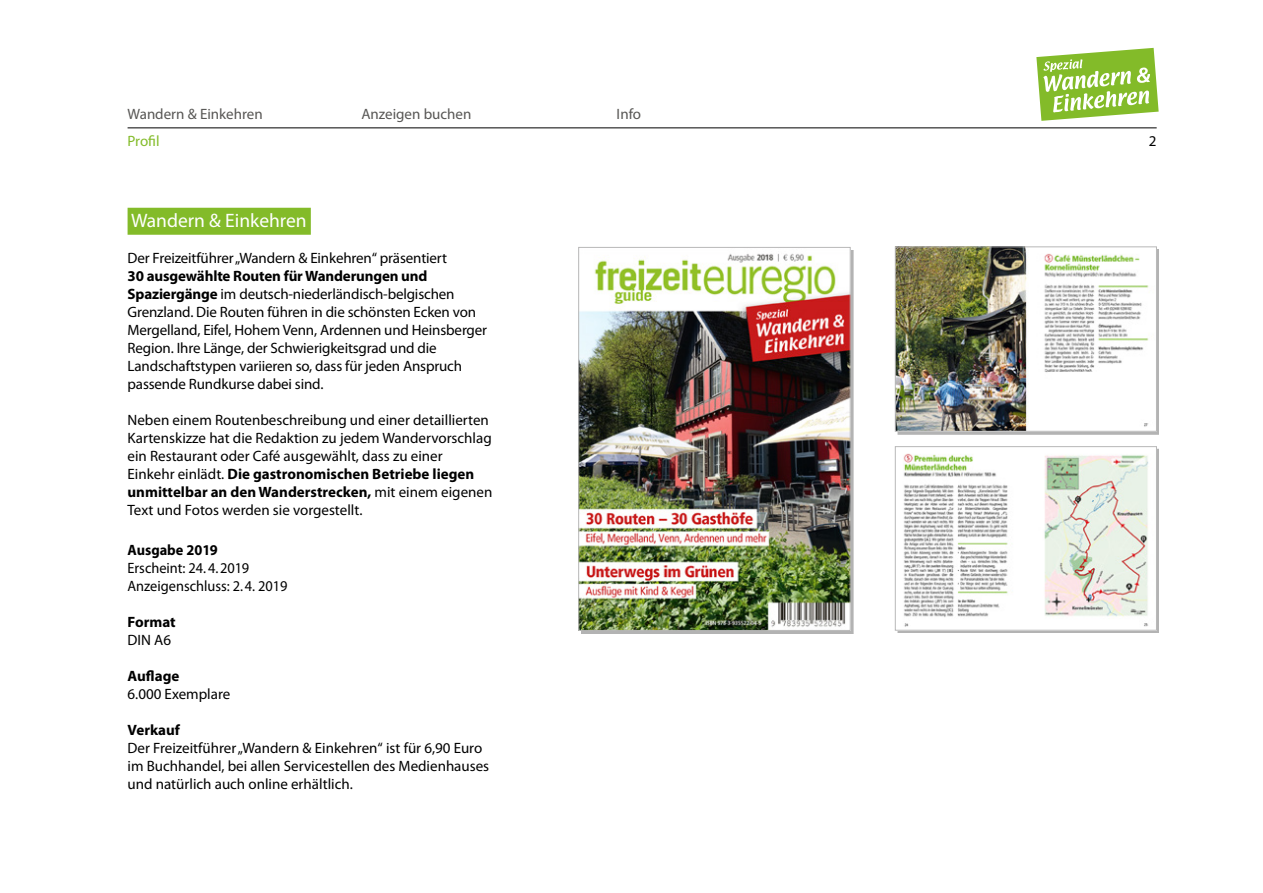
<style>
.page{position:relative;width:1263px;height:893px;background:#fff}
.page>*{position:absolute;margin:0;border:0;box-sizing:border-box;transform-origin:0 0}
.t1{font:19.5px "Myriad Pro";color:#fff}
.t2{font:15px/18px "Myriad Pro";letter-spacing:-.005em;color:#000}
.t3{font:15px/18px "Myriad Pro";letter-spacing:-.005em;color:#000;scale:.96 1}
.t4{font:15px "Myriad Pro";color:#575654}
.t5{font:700 15px "Myriad Pro";color:#000}
.t6{font:700 15px "Myriad Pro";color:#000;scale:.96 1}
.t7{font:15px "Myriad Pro";color:#83bb29}
.s1{font-weight:700}
</style>
<div class="page">
<hr style="left:128px;top:128px;width:1029px;height:1px;background:#000">
<svg style="left:1036px;top:48px;width:122px;height:73px"></svg>
<div style="left:128px;top:208px;width:183px;height:27px;background:#83bb29"></div>
<div style="left:897px;top:449px;width:262px;height:184px;background:#000;opacity:.3"></div>
<img style="left:897px;top:449px;width:258px;height:179px">
<div style="left:895px;top:446px;width:262px;height:184px;border:1px solid #b8b8b8"></div>
<div style="left:897px;top:249px;width:262px;height:185px;background:#000;opacity:.3"></div>
<img style="left:897px;top:249px;width:258px;height:180px">
<div style="left:895px;top:247px;width:262px;height:184px;border:1px solid #b8b8b8"></div>
<img style="left:580px;top:253px;width:268px;height:376px">
<div style="left:578px;top:247px;width:272px;height:384px;border:1px solid #b8b8b8"></div>
<p class="t4" style="left:128px;top:104px;width:137px">Wandern &amp; Einkehren</p>
<p class="t4" style="left:361px;top:104px;width:111px">Anzeigen buchen</p>
<p class="t4" style="left:617px;top:104px;width:26px">Info</p>
<p class="t7" style="left:128px;top:132px;width:34px">Profil</p>
<p class="t2" style="left:1149px;top:132px;width:9px">2</p>
<h1 class="t1" style="left:131px;top:209px;width:177px">Wandern &amp; Einkehren</h1>
<p class="t2" style="left:128px;top:249px;width:321px">Der Freizeitführer „Wandern &amp; Einkehren“ präsentiert</p>
<p class="t2" style="left:128px;top:267px;width:361px"><span class="s1">30 ausgewählte Routen für Wanderungen und Spaziergänge</span> im deutsch-niederländisch-belgischen Grenzland. Die Routen führen in die schönsten Ecken von Mergelland, Eifel, Hohem Venn, Ardennen und Heinsberger Region. Ihre Länge, der Schwierigkeitsgrad und die Landschaftstypen variieren so, dass für jeden Anspruch passende Rundkurse dabei sind.</p>
<p class="t2" style="left:128px;top:411px;width:366px">Neben einem Routenbeschreibung und einer detaillierten Kartenskizze hat die Redaktion zu jedem Wandervorschlag ein Restaurant oder Café ausgewählt, dass zu einer Einkehr einlädt. <span class="s1">Die gastronomischen Betriebe liegen unmittelbar an den Wanderstrecken,</span> mit einem eigenen Text und Fotos werden sie vorgestellt.</p>
<p class="t6" style="left:128px;top:540px;width:95px">Ausgabe 2019</p>
<p class="t3" style="left:128px;top:559px;width:168px">Erscheint: 24.4.2019<br>Anzeigenschluss: 2.4. 2019</p>
<p class="t5" style="left:128px;top:612px;width:50px">Format</p>
<p class="t2" style="left:128px;top:631px;width:45px">DIN A6</p>
<p class="t5" style="left:128px;top:666px;width:53px">Auflage</p>
<p class="t2" style="left:128px;top:685px;width:104px">6.000 Exemplare</p>
<p class="t5" style="left:128px;top:720px;width:54px">Verkauf</p>
<p class="t2" style="left:128px;top:739px;width:363px">Der Freizeitführer „Wandern &amp; Einkehren“ ist für 6,90 Euro im Buchhandel, bei allen Servicestellen des Medienhauses und natürlich auch online erhältlich.</p>
</div>
